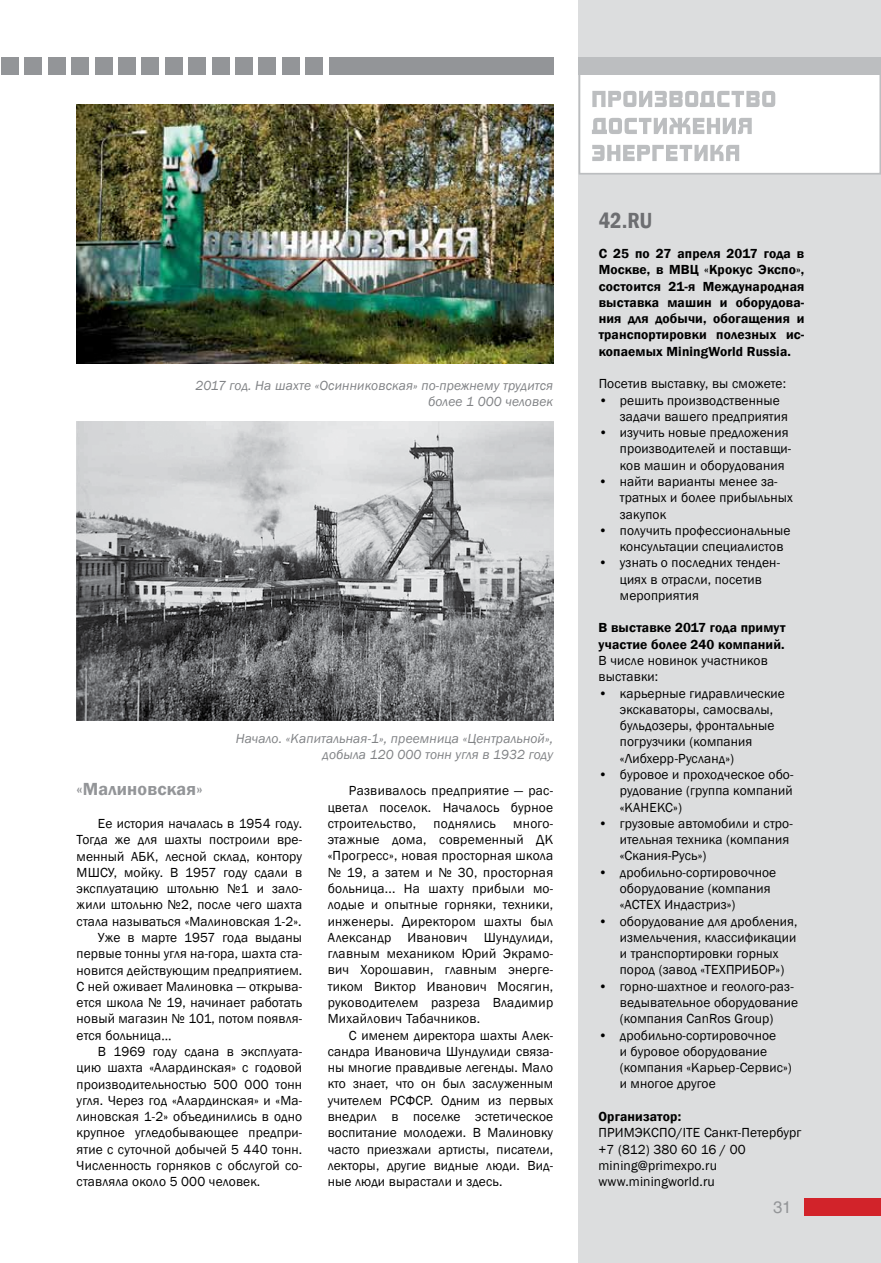
<style>
.page{position:relative;width:881px;height:1263px;background:#fff}
.page>*{position:absolute;margin:0;border:0;box-sizing:border-box;transform-origin:0 0}
.t1{font:600 condensed 22.5px "Franklin Gothic";color:#6d6e71}
.t2{font:600 18px "Franklin Gothic";letter-spacing:.01em;color:#939598}
.t3{font:16.5px "Helios";color:#939598}
.t4{font:13.5px/16.4px "Franklin Gothic";letter-spacing:.01em;color:#000}
.t5{font:600 13.5px/16.4px "Franklin Gothic";letter-spacing:.01em;color:#000;text-align:justify}
.t6{font:italic 13.5px/16.2px "Franklin Gothic";letter-spacing:.01em;color:#808285;text-align:right}
</style>
<div class="page">
<div style="left:578px;top:0;width:302px;height:1263px;background:#dcddde"></div>
<div style="left:579px;top:58px;width:300px;height:116px;background:#fff"></div>
<div style="left:578px;top:57px;width:302px;height:117px;border:2px solid #bcbec0"></div>
<div style="left:329px;top:58px;width:224px;height:17px;background:#939598"></div>
<div style="left:1px;top:58px;width:17px;height:17px;background:#939598"></div>
<div style="left:578px;top:58px;width:302px;height:17px;background:#bcbec0"></div>
<div style="left:804px;top:1198px;width:76px;height:17px;background:#d2232a"></div>
<div style="left:25px;top:58px;width:17px;height:17px;background:#939598"></div>
<div style="left:48px;top:58px;width:17px;height:17px;background:#939598"></div>
<div style="left:72px;top:58px;width:17px;height:17px;background:#939598"></div>
<div style="left:95px;top:58px;width:17px;height:17px;background:#939598"></div>
<div style="left:118px;top:58px;width:17px;height:17px;background:#939598"></div>
<div style="left:142px;top:58px;width:17px;height:17px;background:#939598"></div>
<div style="left:165px;top:58px;width:17px;height:17px;background:#939598"></div>
<div style="left:188px;top:58px;width:17px;height:17px;background:#939598"></div>
<div style="left:212px;top:58px;width:17px;height:17px;background:#939598"></div>
<div style="left:235px;top:58px;width:17px;height:17px;background:#939598"></div>
<div style="left:259px;top:58px;width:17px;height:17px;background:#939598"></div>
<div style="left:282px;top:58px;width:17px;height:17px;background:#939598"></div>
<div style="left:305px;top:58px;width:17px;height:17px;background:#939598"></div>
<svg style="left:592px;top:145px;width:147px;height:16px"></svg>
<svg style="left:592px;top:118px;width:159px;height:16px"></svg>
<svg style="left:592px;top:91px;width:183px;height:16px"></svg>
<img style="left:77px;top:421px;width:476px;height:300px">
<img style="left:77px;top:104px;width:476px;height:260px">
<p class="t6" style="left:195px;top:377px;width:359px">2017 год. На шахте «Осинниковская» по-прежнему трудится более 1 000 человек</p>
<p class="t6" style="left:236px;top:730px;width:319px">Начало. «Капитальная-1», преемница «Центральной», добыла 120 000 тонн угля в 1932 году</p>
<h2 class="t2" style="left:77px;top:778px;width:127px">«Малиновская»</h2>
<p class="t4" style="left:98px;top:816px;width:206px">Ее история началась в 1954 году.</p>
<p class="t4" style="left:77px;top:832px;width:227px">Тогда же для шахты построили вре-</p>
<p class="t4" style="left:77px;top:848px;width:227px">менный АБК, лесной склад, контору</p>
<p class="t4" style="left:77px;top:864px;width:227px">МШСУ, мойку. В 1957 году сдали в</p>
<p class="t4" style="left:77px;top:881px;width:227px">эксплуатацию штольню №1 и зало-</p>
<p class="t4" style="left:77px;top:897px;width:227px">жили штольню №2, после чего шахта</p>
<p class="t4" style="left:77px;top:913px;width:226px">стала называться «Малиновская 1-2».</p>
<p class="t4" style="left:98px;top:929px;width:206px">Уже в марте 1957 года выданы</p>
<p class="t4" style="left:77px;top:946px;width:227px">первые тонны угля на-гора, шахта ста-</p>
<p class="t4" style="left:77px;top:962px;width:227px">новится действующим предприятием.</p>
<p class="t4" style="left:77px;top:978px;width:227px">С ней оживает Малиновка — открыва-</p>
<p class="t4" style="left:77px;top:995px;width:227px">ется школа № 19, начинает работать</p>
<p class="t4" style="left:77px;top:1011px;width:227px">новый магазин № 101, потом появля-</p>
<p class="t4" style="left:77px;top:1027px;width:96px">ется больница…</p>
<p class="t4" style="left:98px;top:1043px;width:206px">В 1969 году сдана в эксплуата-</p>
<p class="t4" style="left:77px;top:1060px;width:227px">цию шахта «Алардинская» с годовой</p>
<p class="t4" style="left:77px;top:1076px;width:227px">производительностью 500 000 тонн</p>
<p class="t4" style="left:77px;top:1092px;width:227px">угля. Через год «Алардинская» и «Ма-</p>
<p class="t4" style="left:77px;top:1109px;width:227px">линовская 1-2» объединились в одно</p>
<p class="t4" style="left:77px;top:1125px;width:227px">крупное угледобывающее предпри-</p>
<p class="t4" style="left:77px;top:1141px;width:227px">ятие с суточной добычей 5 440 тонн.</p>
<p class="t4" style="left:77px;top:1157px;width:227px">Численность горняков с обслугой со-</p>
<p class="t4" style="left:77px;top:1174px;width:185px">ставляла около 5 000 человек.</p>
<p class="t4" style="left:327px;top:783px;width:227px;text-align:justify;text-indent:21px">Развивалось предприятие — рас&shy;цветал поселок. Началось бурное строительство,</p>
<p class="t4" style="left:327px;top:815px;width:227px;text-align:justify;text-indent:185px">много&shy;этажные дома, современный ДК «Прогресс», новая просторная школа № 19, а затем и № 30, просторная больница... На шахту прибыли мо&shy;лодые и опытные горняки, техники, инженеры. Директором шахты был Александр Иванович Шундулиди, главным механиком Юрий Экрамо&shy;вич Хорошавин, главным энерге&shy;тиком Виктор Иванович Мосягин, руководителем разреза Владимир Михайлович Табачников.</p>
<p class="t4" style="left:327px;top:1027px;width:227px;text-align:justify;text-indent:21px">С именем директора шахты Алек&shy;сандра Ивановича Шундулиди связа&shy;ны многие правдивые легенды. Мало кто знает, что он был заслуженным учителем РСФСР. Одним из первых внедрил в поселке эстетическое воспитание молодежи. В Малиновку часто приезжали артисты, писатели, лекторы, другие видные люди. Вид&shy;ные люди вырастали и здесь.</p>
<p class="t4" style="left:433px;top:815px;width:64px">поднялись</p>
<h1 class="t1" style="left:598px;top:206px;width:55px">42.ru</h1>
<p class="t5" style="left:598px;top:245px;width:207px">С 25 по 27 апреля 2017 года в Москве, в МВЦ «Крокус Экспо», состоится 21-я Международная выставка машин и оборудова&shy;ния для добычи, обогащения и транспортировки полезных ис&shy;копаемых MiningWorld Russia.</p>
<p class="t4" style="left:598px;top:376px;width:189px">Посетив выставку, вы сможете:</p>
<p class="t4" style="left:619px;top:392px;width:169px;text-indent:-21px">• решить производственные задачи вашего предприятия</p>
<p class="t4" style="left:619px;top:425px;width:173px;text-indent:-21px">• изучить новые предложения производителей и поставщи&shy;ков машин и оборудования</p>
<p class="t4" style="left:619px;top:473px;width:174px;text-indent:-21px">• найти варианты менее за&shy;тратных и более прибыльных закупок</p>
<p class="t4" style="left:619px;top:522px;width:172px;text-indent:-21px">• получить профессиональные консультации специалистов</p>
<p class="t4" style="left:619px;top:555px;width:162px;text-indent:-21px">• узнать о последних тенден&shy;циях в отрасли, посетив мероприятия</p>
<p class="t5" style="left:598px;top:620px;width:188px">В выставке 2017 года примут участие более 240 компаний.</p>
<p class="t4" style="left:598px;top:653px;width:171px">В числе новинок участников выставки:</p>
<p class="t4" style="left:619px;top:685px;width:166px;text-indent:-21px">• карьерные гидравлические экскаваторы, самосвалы, бульдозеры, фронтальные погрузчики (компания «Либхерр-Русланд»)</p>
<p class="t4" style="left:619px;top:767px;width:175px;text-align:justify;text-indent:-21px">• буровое и проходческое обо&shy;рудование (группа компаний «КАНЕКС»)</p>
<p class="t4" style="left:619px;top:815px;width:174px;text-indent:-21px">• грузовые автомобили и стро&shy;ительная техника (компания «Скания-Русь»)</p>
<p class="t4" style="left:619px;top:864px;width:158px;text-indent:-21px">• дробильно-сортировочное оборудование (компания «АСТЕХ Индастриз»)</p>
<p class="t4" style="left:619px;top:913px;width:179px;text-indent:-21px">• оборудование для дробления, измельчения, классификации и транспортировки горных пород (завод «ТЕХПРИБОР»)</p>
<p class="t4" style="left:619px;top:978px;width:180px;text-indent:-21px">• горно-шахтное и геолого-раз&shy;ведывательное оборудование (компания CanRos Group)</p>
<p class="t4" style="left:619px;top:1027px;width:173px;text-indent:-21px">• дробильно-сортировочное<br>и буровое оборудование (компания «Карьер-Сервис») и многое другое</p>
<p class="t5" style="left:598px;top:1108px;width:84px">Организатор:</p>
<p class="t4" style="left:598px;top:1125px;width:204px">ПРИМЭКСПО/ITE Санкт-Петербург +7 (812) 380 60 16 / 00 mining@primexpo.ru www.miningworld.ru</p>
<p class="t3" style="left:772px;top:1197px;width:20px">31</p>
</div>
